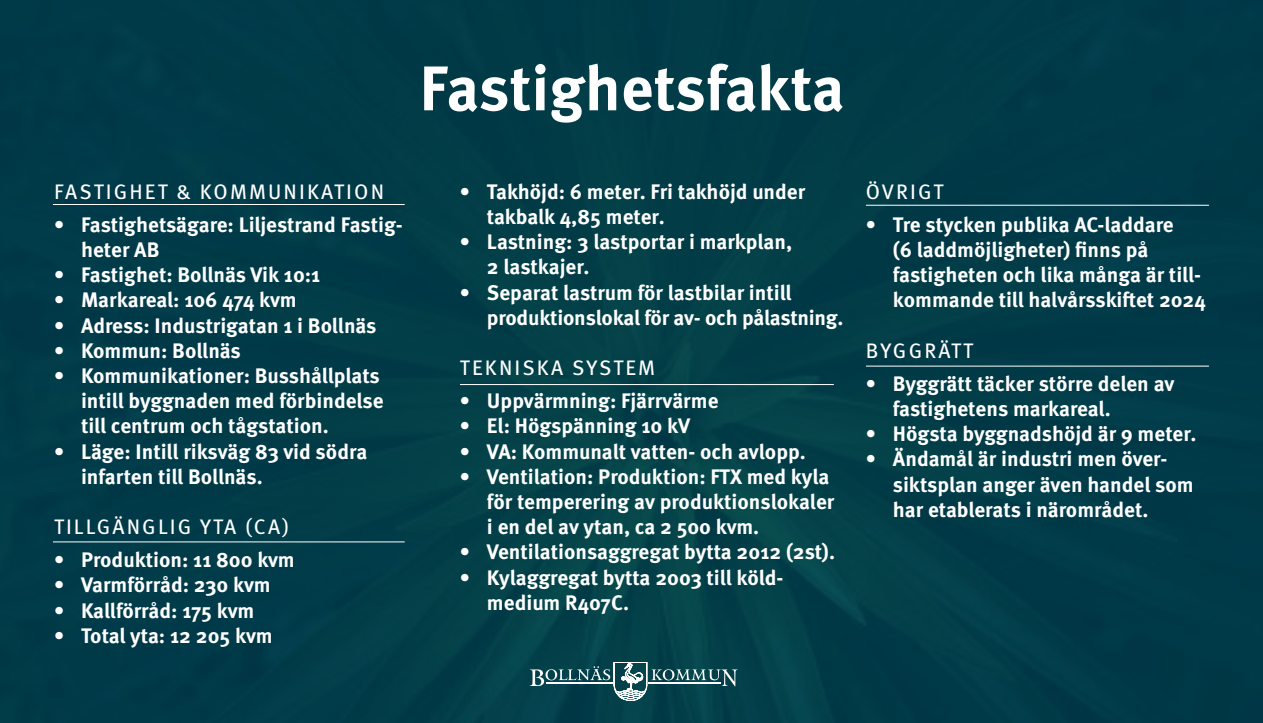
<style>
.page{position:relative;width:1263px;height:723px;background:#013b48}
.page>*{position:absolute;margin:0;border:0;box-sizing:border-box;transform-origin:0 0}
.t1{font:700 63px "Meta OT";color:#fff}
.t2{font:700 21px/25.2px "Meta OT";color:#fff}
.t3{font:21px "Meta OT";letter-spacing:.1em;color:#fff}
</style>
<div class="page">
<svg style="left:530px;top:662px;width:208px;height:39px"></svg>
<hr style="left:546px;top:682px;width:66px;height:2px;background:#fff">
<hr style="left:649px;top:682px;width:72px;height:2px;background:#fff">
<hr style="left:53px;top:204px;width:352px;height:1px;background:#fff">
<hr style="left:53px;top:541px;width:352px;height:1px;background:#fff">
<hr style="left:460px;top:384px;width:374px;height:1px;background:#fff">
<hr style="left:866px;top:205px;width:343px;height:1px;background:#fff">
<hr style="left:866px;top:366px;width:343px;height:1px;background:#fff">
<h1 class="t1" style="left:419px;top:51px;width:427px">Fastighetsfakta</h1>
<p class="t3" style="left:54px;top:179px;width:332px">FASTIGHET &amp; KOMMUNIKATION</p>
<p class="t2" style="left:81px;top:212px;width:323px;text-indent:-27px">• Fastighetsägare: Liljestrand Fastig&shy;heter AB</p>
<p class="t2" style="left:54px;top:263px;width:268px">• Fastighet: Bollnäs Vik 10:1</p>
<p class="t2" style="left:54px;top:288px;width:244px">• Markareal: 106 474 kvm</p>
<p class="t2" style="left:54px;top:313px;width:324px">• Adress: Industrigatan 1 i Bollnäs</p>
<p class="t2" style="left:54px;top:338px;width:188px">• Kommun: Bollnäs</p>
<p class="t2" style="left:81px;top:364px;width:304px;text-indent:-27px">• Kommunikationer: Busshållplats intill byggnaden med förbindelse till centrum och tågstation.</p>
<p class="t2" style="left:81px;top:439px;width:288px;text-indent:-27px">• Läge: Intill riksväg 83 vid södra infarten till Bollnäs.</p>
<p class="t3" style="left:54px;top:514px;width:236px">TILLGÄNGLIG YTA (CA)</p>
<p class="t2" style="left:54px;top:548px;width:242px">• Produktion: 11 800 kvm</p>
<p class="t2" style="left:54px;top:573px;width:218px">• Varmförråd: 230 kvm</p>
<p class="t2" style="left:54px;top:598px;width:202px">• Kallförråd: 175 kvm</p>
<p class="t2" style="left:54px;top:623px;width:220px">• Total yta: 12 205 kvm</p>
<p class="t2" style="left:487px;top:179px;width:320px;text-indent:-27px">• Takhöjd: 6 meter. Fri takhöjd under takbalk 4,85 meter.</p>
<p class="t2" style="left:487px;top:230px;width:307px;text-indent:-27px">• Lastning: 3 lastportar i markplan,<br>2 lastkajer.</p>
<p class="t2" style="left:487px;top:280px;width:358px;text-indent:-27px">• Separat lastrum för lastbilar intill produktionslokal för av- och pålastning.</p>
<p class="t3" style="left:460px;top:355px;width:197px">TEKNISKA SYSTEM</p>
<p class="t2" style="left:460px;top:389px;width:260px">• Uppvärmning: Fjärrvärme</p>
<p class="t2" style="left:460px;top:414px;width:232px">• El: Högspänning 10 kV</p>
<p class="t2" style="left:460px;top:439px;width:347px">• VA: Kommunalt vatten- och avlopp.</p>
<p class="t2" style="left:487px;top:464px;width:349px;text-indent:-27px">• Ventilation: Produktion: FTX med kyla för temperering av produktionslokaler i en del av ytan, ca 2 500 kvm.</p>
<p class="t2" style="left:460px;top:540px;width:377px">• Ventilationsaggregat bytta 2012 (2st).</p>
<p class="t2" style="left:487px;top:565px;width:298px;text-indent:-27px">• Kylaggregat bytta 2003 till köld&shy;medium R407C.</p>
<p class="t3" style="left:866px;top:179px;width:79px">ÖVRIGT</p>
<p class="t2" style="left:893px;top:212px;width:314px;text-indent:-27px">• Tre stycken publika AC-laddare<br>(6 laddmöjligheter) finns på fastigheten och lika många är till&shy;kommande till halvårsskiftet 2024</p>
<p class="t3" style="left:866px;top:338px;width:109px">BYGGRÄTT</p>
<p class="t2" style="left:893px;top:371px;width:283px;text-indent:-27px">• Byggrätt täcker större delen av fastighetens markareal.</p>
<p class="t2" style="left:866px;top:422px;width:332px">• Högsta byggnadshöjd är 9 meter.</p>
<p class="t2" style="left:893px;top:447px;width:302px;text-indent:-27px">• Ändamål är industri men över&shy;siktsplan anger även handel som har etablerats i närområdet.</p>
</div>
